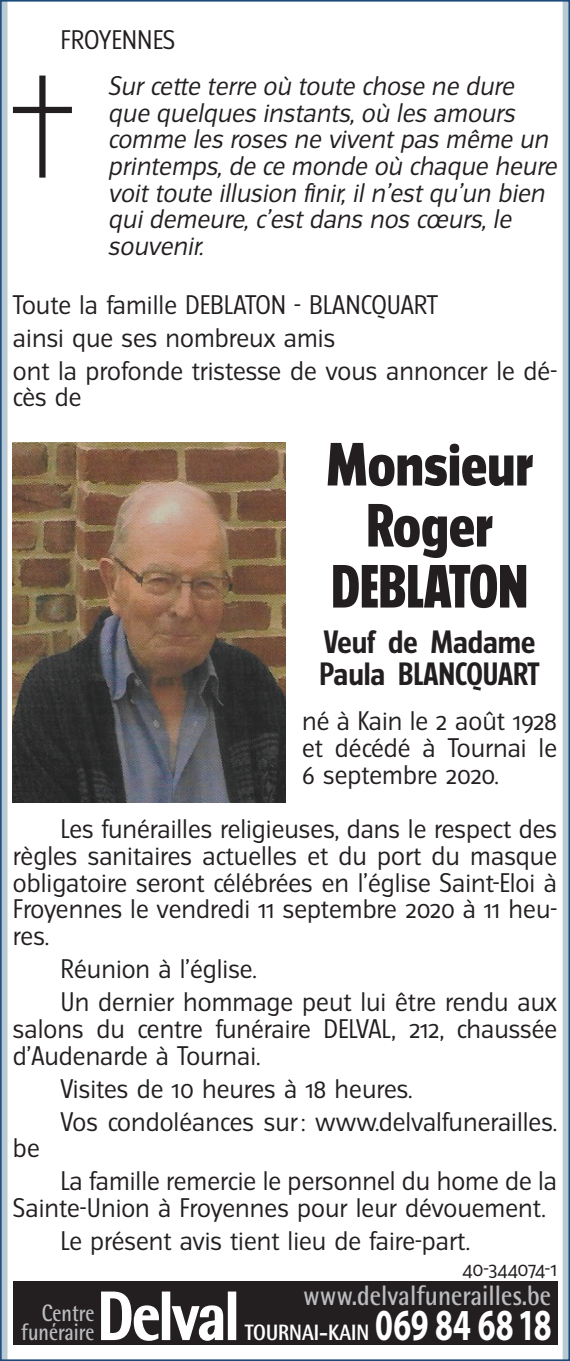
<style>
.page{position:relative;width:570px;height:1361px;background:#fff}
.page>*{position:absolute;margin:0;border:0;box-sizing:border-box;transform-origin:0 0}
.t1{font:800 68.4px "Rotis Semi Sans";letter-spacing:-.03em;color:#fff;scale:.86 1}
.t2{font:800 54.6px/60.9px "Turmino";color:#231f20;text-align:center}
.t3{font:700 44.4px "Myriad";letter-spacing:.005em;color:#fff;scale:.72 1}
.t4{font:700 28.8px/32.1px "Turmino";color:#231f20}
.t5{font:700 28.2px "Rotis Semi Sans";color:#bcbdc0;scale:.86 1}
.t6{font:24px/26.7px "Turmino";color:#231f20}
.t7{font:italic 24px/26.7px "Turmino";color:#231f20}
.t8{font:700 23.7px/18.6px "Rotis Semi Sans";color:#bcbdc0;text-align:right;scale:.82 1}
.t9{font:800 22.2px "Rotis Semi Sans";color:#fff;scale:.86 1}
.t10{font:19.2px "Turmino";letter-spacing:-.01em;color:#231f20}
</style>
<div class="page">
<svg style="left:0;top:0;width:8px;height:1361px;background:#94acbf"></svg>
<div style="left:562px;top:0;width:8px;height:1361px;background:#bacad5"></div>
<svg style="left:13px;top:76px;width:59px;height:102px"></svg>
<div style="left:13px;top:1281px;width:544px;height:63px;background:#231f20"></div>
<svg style="left:101px;top:1291px;width:58px;height:50px"></svg>
<div style="left:162px;top:1291px;width:8px;height:49px;border:1px solid #fff"></div>
<svg style="left:171px;top:1305px;width:53px;height:36px"></svg>
<div style="left:228px;top:1291px;width:8px;height:49px;border:1px solid #fff"></div>
<img style="left:13px;top:442px;width:272px;height:361px">
<p class="t6" style="left:60px;top:27px;width:117px">FROYENNES</p>
<p class="t7" style="left:108px;top:73px;width:455px">Sur cette terre où toute chose ne dure que quelques instants, où les amours comme les roses ne vivent pas même un printemps, de ce monde où chaque heure voit toute illusion finir, il n’est qu’un bien qui demeure, c’est dans nos cœurs, le souvenir.</p>
<p class="t6" style="left:13px;top:288px;width:545px;line-height:33px">Toute la famille DEBLATON - BLANCQUART<br>ainsi que ses nombreux amis<br>ont la profonde tristesse de vous annoncer le dé-</p>
<p class="t6" style="left:13px;top:384px;width:70px">cès de</p>
<h2 class="t2" style="left:326px;top:434px;width:208px">Monsieur<br>Roger<br>DEBLATON</h2>
<p class="t4" style="left:319px;top:626px;width:222px">Veuf de Madame<br>Paula BLANCQUART</p>
<p class="t6" style="left:302px;top:708px;width:256px;text-align:justify">né à Kain le 2 août 1928 et décédé à Tournai le 6 septembre 2020.</p>
<p class="t6" style="left:13px;top:816px;width:546px;text-align:justify;text-indent:47px">Les funérailles religieuses, dans le respect des règles sanitaires actuelles et du port du masque obligatoire seront célébrées en l’église Saint-Eloi à Froyennes le vendredi 11 septembre 2020 à 11 heu&shy;res.</p>
<p class="t6" style="left:60px;top:952px;width:498px;line-height:33px">Réunion à l’église.<br>Un dernier hommage peut lui être rendu aux</p>
<p class="t6" style="left:13px;top:1015px;width:546px">salons du centre funéraire DELVAL, 212, chaussée d’Audenarde à Tournai.</p>
<p class="t6" style="left:60px;top:1072px;width:498px;line-height:33px">Visites de 10 heures à 18 heures.<br>Vos condoléances sur: www.delvalfunerailles.</p>
<p class="t6" style="left:13px;top:1134px;width:28px">be</p>
<p class="t6" style="left:13px;top:1168px;width:545px;text-indent:47px">La famille remercie le personnel du home de la<br>Sainte-Union à Froyennes pour leur dévouement.</p>
<p class="t6" style="left:60px;top:1227px;width:411px">Le présent avis tient lieu de faire-part.</p>
<p class="t10" style="left:462px;top:1256px;width:96px">40‑344074‑1</p>
<h1 class="t1" style="left:97px;top:1272px;width:167px">Delval</h1>
<p class="t5" style="left:303px;top:1278px;width:290px">www.delvalfunerailles.be</p>
<p class="t9" style="left:245px;top:1318px;width:146px">TOURNAI-KAIN</p>
<p class="t8" style="left:21px;top:1303px;width:91px">Centre funéraire</p>
<h3 class="t3" style="left:375px;top:1301px;width:247px">069 84 6818</h3>
</div>
